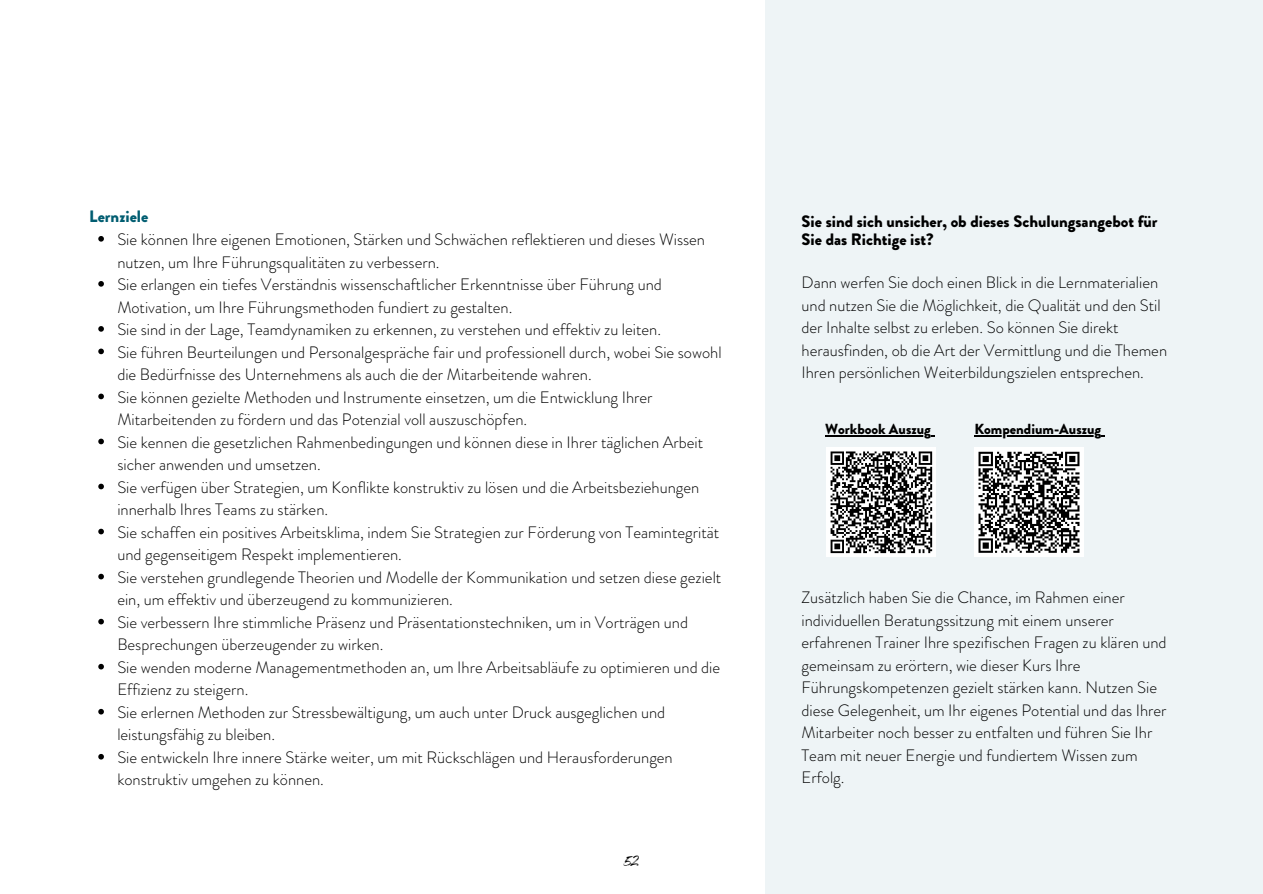
<style>
.page{position:relative;width:1263px;height:894px;background:#fff}
.page>*{position:absolute;margin:0;border:0;box-sizing:border-box;transform-origin:0 0}
.t1{font:21px "Fudelines NUGS";color:#000}
.t2{font:300 16.5px/22.5px "Brandon Grotesque";color:#000}
.t3{font:900 16.5px/18px "Brandon Grotesque W01";color:#000}
.t4{font:900 16.5px "Brandon Grotesque W01";color:#005d71}
.t5{font:900 14.55px "Brandon Grotesque W01";color:#000}
</style>
<div class="page">
<svg style="left:98px;top:236px;width:6px;height:5px"></svg>
<svg style="left:98px;top:281px;width:6px;height:5px"></svg>
<svg style="left:98px;top:326px;width:6px;height:5px"></svg>
<svg style="left:98px;top:348px;width:6px;height:6px"></svg>
<svg style="left:98px;top:393px;width:6px;height:6px"></svg>
<svg style="left:98px;top:438px;width:6px;height:6px"></svg>
<svg style="left:98px;top:483px;width:6px;height:6px"></svg>
<svg style="left:98px;top:528px;width:6px;height:6px"></svg>
<svg style="left:98px;top:573px;width:6px;height:6px"></svg>
<svg style="left:98px;top:618px;width:6px;height:6px"></svg>
<svg style="left:98px;top:663px;width:6px;height:6px"></svg>
<svg style="left:98px;top:708px;width:6px;height:6px"></svg>
<svg style="left:98px;top:754px;width:6px;height:5px"></svg>
<div style="left:765px;top:0;width:498px;height:893px;background:#eef4f6"></div>
<div style="left:827px;top:447px;width:109px;height:109px;background:#fff"></div>
<svg style="left:830px;top:451px;width:103px;height:103px"></svg>
<hr style="left:825px;top:435px;width:61px;height:1px;background:#000">
<hr style="left:889px;top:435px;width:42px;height:1px;background:#000">
<div style="left:974px;top:447px;width:110px;height:109px;background:#fff"></div>
<svg style="left:978px;top:451px;width:102px;height:102px"></svg>
<hr style="left:974px;top:435px;width:127px;height:1px;background:#000">
<p class="t4" style="left:89px;top:205px;width:61px">Lernziele</p>
<p class="t2" style="left:117px;top:228px;width:606px">Sie können Ihre eigenen Emotionen, Stärken und Schwächen reflektieren und dieses Wissen nutzen, um Ihre Führungsqualitäten zu verbessern.<br>Sie erlangen ein tiefes Verständnis wissenschaftlicher Erkenntnisse über Führung und Motivation, um Ihre Führungsmethoden fundiert zu gestalten.<br>Sie sind in der Lage, Teamdynamiken zu erkennen, zu verstehen und effektiv zu leiten.<br>Sie führen Beurteilungen und Personalgespräche fair und professionell durch, wobei Sie sowohl die Bedürfnisse des Unternehmens als auch die der Mitarbeitende wahren.<br>Sie können gezielte Methoden und Instrumente einsetzen, um die Entwicklung Ihrer Mitarbeitenden zu fördern und das Potenzial voll auszuschöpfen.<br>Sie kennen die gesetzlichen Rahmenbedingungen und können diese in Ihrer täglichen Arbeit sicher anwenden und umsetzen.<br>Sie verfügen über Strategien, um Konflikte konstruktiv zu lösen und die Arbeitsbeziehungen innerhalb Ihres Teams zu stärken.<br>Sie schaffen ein positives Arbeitsklima, indem Sie Strategien zur Förderung von Teamintegrität und gegenseitigem Respekt implementieren.<br>Sie verstehen grundlegende Theorien und Modelle der Kommunikation und setzen diese gezielt ein, um effektiv und überzeugend zu kommunizieren.<br>Sie verbessern Ihre stimmliche Präsenz und Präsentationstechniken, um in Vorträgen und Besprechungen überzeugender zu wirken.<br>Sie wenden moderne Managementmethoden an, um Ihre Arbeitsabläufe zu optimieren und die Effizienz zu steigern.<br>Sie erlernen Methoden zur Stressbewältigung, um auch unter Druck ausgeglichen und leistungsfähig zu bleiben.<br>Sie entwickeln Ihre innere Stärke weiter, um mit Rückschlägen und Herausforderungen konstruktiv umgehen zu können.</p>
<p class="t1" style="left:625px;top:850px;width:15px">52</p>
<p class="t3" style="left:801px;top:213px;width:358px">Sie sind sich unsicher, ob dieses Schulungsangebot für<br>Sie das Richtige ist?</p>
<p class="t2" style="left:801px;top:271px;width:367px">Dann werfen Sie doch einen Blick in die Lernmaterialien und nutzen Sie die Möglichkeit, die Qualität und den Stil der Inhalte selbst zu erleben. So können Sie direkt herausfinden, ob die Art der Vermittlung und die Themen Ihren persönlichen Weiterbildungszielen entsprechen.</p>
<p class="t5" style="left:825px;top:419px;width:108px">Workbook Auszug</p>
<p class="t5" style="left:974px;top:419px;width:128px">Kompendium-Auszug</p>
<p class="t2" style="left:801px;top:586px;width:367px">Zusätzlich haben Sie die Chance, im Rahmen einer individuellen Beratungssitzung mit einem unserer erfahrenen Trainer Ihre spezifischen Fragen zu klären und gemeinsam zu erörtern, wie dieser Kurs Ihre Führungskompetenzen gezielt stärken kann. Nutzen Sie diese Gelegenheit, um Ihr eigenes Potential und das Ihrer Mitarbeiter noch besser zu entfalten und führen Sie Ihr Team mit neuer Energie und fundiertem Wissen zum Erfolg.</p>
</div>
